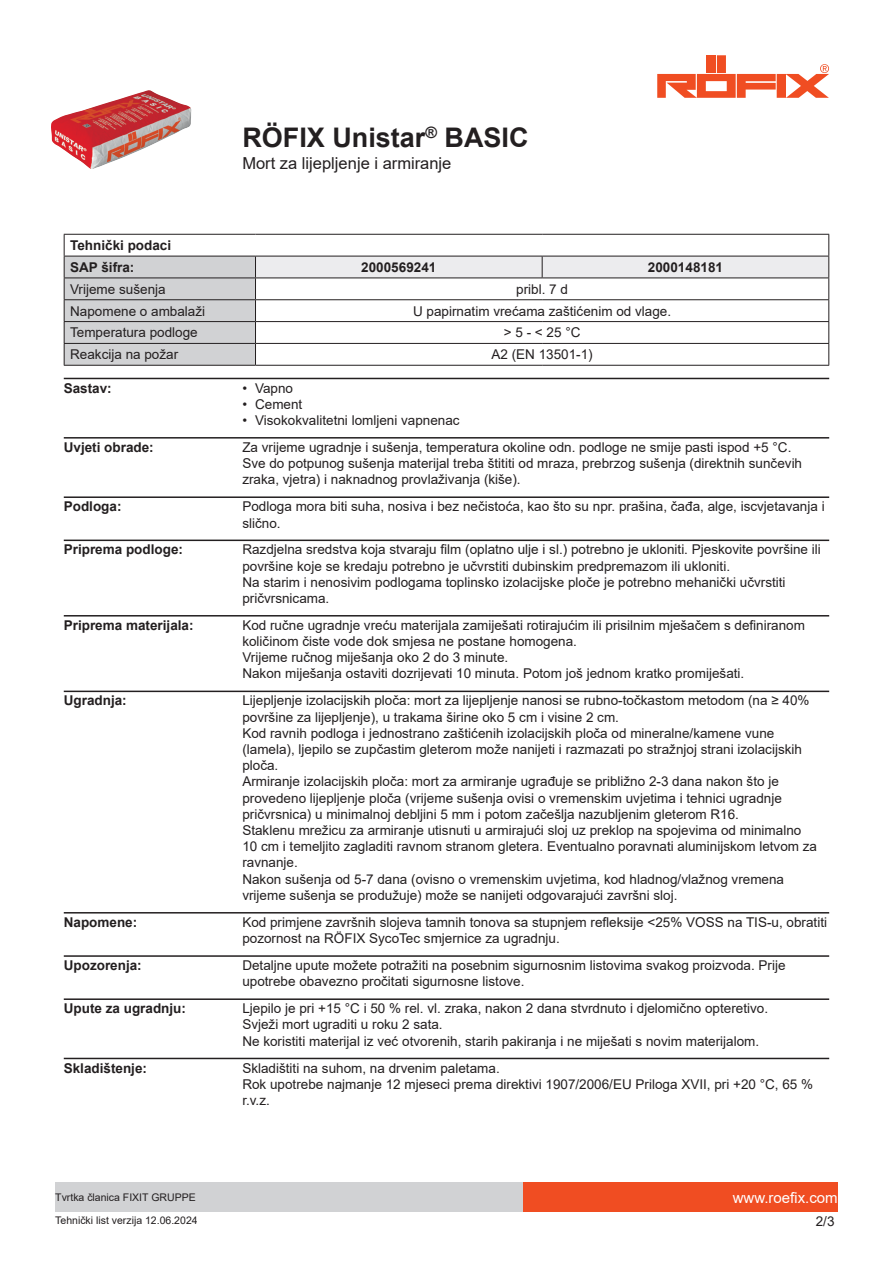
<style>
.page{position:relative;width:893px;height:1263px;background:#fff}
.page>*{position:absolute;margin:0;border:0;box-sizing:border-box;transform-origin:0 0}
.t1{font:700 27px "Arial";color:#231f20}
.t2{font:16.5px "Arial";color:#231f20}
.t3{font:15px "Arial";color:#fff}
.t4{font:13.5px/16.2px "Arial";color:#231f20}
.t5{font:700 13.5px/21.9px "Arial";color:#231f20}
.t6{font:10.5px "Arial";color:#231f20}
</style>
<div class="page">
<img style="left:51px;top:90px;width:140px;height:79px">
<div style="left:717px;top:55px;width:9px;height:18px;background:#f04d22"></div>
<div style="left:707px;top:55px;width:9px;height:18px;background:#f04d22"></div>
<svg style="left:657px;top:64px;width:172px;height:34px"></svg>
<div style="left:523px;top:1182px;width:315px;height:30px;background:#f04d22"></div>
<div style="left:55px;top:1182px;width:468px;height:30px;background:#d1d2d4"></div>
<hr style="left:64px;top:234px;width:191px;height:1px;background:#231f20">
<hr style="left:255px;top:234px;width:287px;height:1px;background:#231f20">
<hr style="left:542px;top:234px;width:287px;height:1px;background:#231f20">
<svg style="left:64px;top:235px;width:765px;height:130px"></svg>
<hr style="left:64px;top:365px;width:191px;height:1px;background:#231f20">
<hr style="left:255px;top:365px;width:287px;height:1px;background:#231f20">
<hr style="left:542px;top:365px;width:287px;height:1px;background:#231f20">
<hr style="left:64px;top:378px;width:765px;height:1px;background:#231f20">
<hr style="left:64px;top:437px;width:765px;height:2px;background:#231f20">
<hr style="left:64px;top:496px;width:765px;height:2px;background:#231f20">
<hr style="left:64px;top:540px;width:765px;height:1px;background:#231f20">
<hr style="left:64px;top:615px;width:765px;height:1px;background:#231f20">
<hr style="left:64px;top:691px;width:765px;height:1px;background:#231f20">
<hr style="left:64px;top:912px;width:765px;height:1px;background:#231f20">
<hr style="left:64px;top:955px;width:765px;height:2px;background:#231f20">
<hr style="left:64px;top:998px;width:765px;height:2px;background:#231f20">
<hr style="left:64px;top:1058px;width:765px;height:1px;background:#231f20">
<p class="t5" style="left:70px;top:235px;width:103px">Tehnički podaci<br>SAP šifra:</p>
<h1 class="t1" style="left:242px;top:119px;width:288px">RÖFIX Unistar<sup>®</sup> BASIC</h1>
<p class="t2" style="left:242px;top:152px;width:211px">Mort za lijepljenje i armiranje</p>
<p class="t5" style="left:361px;top:256px;width:77px">2000569241</p>
<p class="t5" style="left:648px;top:256px;width:77px">2000148181</p>
<p class="t4" style="left:70px;top:281px;width:97px">Vrijeme sušenja</p>
<p class="t4" style="left:516px;top:281px;width:53px">pribl. 7 d</p>
<p class="t4" style="left:70px;top:303px;width:137px">Napomene o ambalaži</p>
<p class="t4" style="left:413px;top:303px;width:260px">U papirnatim vrećama zaštićenim od vlage.</p>
<p class="t4" style="left:70px;top:324px;width:129px">Temperatura podloge</p>
<p class="t4" style="left:504px;top:324px;width:78px">&gt; 5 - &lt; 25 °C</p>
<p class="t4" style="left:70px;top:346px;width:110px">Reakcija na požar</p>
<p class="t4" style="left:491px;top:346px;width:103px">A2 (EN 13501-1)</p>
<p class="t5" style="left:64px;top:377px;width:50px">Sastav:</p>
<p class="t4" style="left:242px;top:380px;width:52px">• Vapno</p>
<p class="t4" style="left:242px;top:396px;width:62px">• Cement</p>
<p class="t4" style="left:242px;top:412px;width:219px">• Visokokvalitetni lomljeni vapnenac</p>
<p class="t5" style="left:64px;top:436px;width:92px">Uvjeti obrade:</p>
<p class="t4" style="left:242px;top:439px;width:561px">Za vrijeme ugradnje i sušenja, temperatura okoline odn. podloge ne smije pasti ispod +5 °C.<br>Sve do potpunog sušenja materijal treba štititi od mraza, prebrzog sušenja (direktnih sunčevih zraka, vjetra) i naknadnog provlaživanja (kiše).</p>
<p class="t5" style="left:64px;top:496px;width:59px">Podloga:</p>
<p class="t4" style="left:242px;top:498px;width:584px">Podloga mora biti suha, nosiva i bez nečistoća, kao što su npr. prašina, čađa, alge, iscvjetavanja i slično.</p>
<p class="t5" style="left:64px;top:539px;width:121px">Priprema podloge:</p>
<p class="t4" style="left:242px;top:541px;width:580px">Razdjelna sredstva koja stvaraju film (oplatno ulje i sl.) potrebno je ukloniti. Pjeskovite površine ili površine koje se kredaju potrebno je učvrstiti dubinskim predpremazom ili ukloniti.<br>Na starim i nenosivim podlogama toplinsko izolacijske ploče je potrebno mehanički učvrstiti pričvrsnicama.</p>
<p class="t5" style="left:64px;top:614px;width:131px">Priprema materijala:</p>
<p class="t4" style="left:242px;top:617px;width:564px">Kod ručne ugradnje vreću materijala zamiješati rotirajućim ili prisilnim mješačem s definiranom količinom čiste vode dok smjesa ne postane homogena.<br>Vrijeme ručnog miješanja oko 2 do 3 minute.<br>Nakon miješanja ostaviti dozrijevati 10 minuta. Potom još jednom kratko promiješati.</p>
<p class="t5" style="left:64px;top:690px;width:65px">Ugradnja:</p>
<p class="t4" style="left:242px;top:692px;width:576px">Lijepljenje izolacijskih ploča: mort za lijepljenje nanosi se rubno-točkastom metodom (na ≥ 40% površine za lijepljenje), u trakama širine oko 5 cm i visine 2 cm.<br>Kod ravnih podloga i jednostrano zaštićenih izolacijskih ploča od mineralne/kamene vune (lamela), ljepilo se zupčastim gleterom može nanijeti i razmazati po stražnjoj strani izolacijskih ploča.<br>Armiranje izolacijskih ploča: mort za armiranje ugrađuje se približno 2-3 dana nakon što je provedeno lijepljenje ploča (vrijeme sušenja ovisi o vremenskim uvjetima i tehnici ugradnje pričvrsnica) u minimalnoj debljini 5 mm i potom začešlja nazubljenim gleterom R16.<br>Staklenu mrežicu za armiranje utisnuti u armirajući sloj uz preklop na spojevima od minimalno 10 cm i temeljito zagladiti ravnom stranom gletera. Eventualno poravnati aluminijskom letvom za ravnanje.<br>Nakon sušenja od 5-7 dana (ovisno o vremenskim uvjetima, kod hladnog/vlažnog vremena vrijeme sušenja se produžuje) može se nanijeti odgovarajući završni sloj.</p>
<p class="t5" style="left:64px;top:911px;width:75px">Napomene:</p>
<p class="t4" style="left:242px;top:914px;width:586px">Kod primjene završnih slojeva tamnih tonova sa stupnjem refleksije &lt;25% VOSS na TIS-u, obratiti pozornost na RÖFIX SycoTec smjernice za ugradnju.</p>
<p class="t5" style="left:64px;top:954px;width:80px">Upozorenja:</p>
<p class="t4" style="left:242px;top:957px;width:545px">Detaljne upute možete potražiti na posebnim sigurnosnim listovima svakog proizvoda. Prije upotrebe obavezno pročitati sigurnosne listove.</p>
<p class="t5" style="left:64px;top:998px;width:124px">Upute za ugradnju:</p>
<p class="t4" style="left:242px;top:1000px;width:527px">Ljepilo je pri +15 °C i 50 % rel. vl. zraka, nakon 2 dana stvrdnuto i djelomično opteretivo.<br>Svježi mort ugraditi u roku 2 sata.<br>Ne koristiti materijal iz već otvorenih, starih pakiranja i ne miješati s novim materijalom.</p>
<p class="t5" style="left:64px;top:1057px;width:85px">Skladištenje:</p>
<p class="t4" style="left:242px;top:1059px;width:572px">Skladištiti na suhom, na drvenim paletama.<br>Rok upotrebe najmanje 12 mjeseci prema direktivi 1907/2006/EU Priloga XVII, pri +20 °C, 65 % r.v.z.</p>
<p class="t6" style="left:55px;top:1190px;width:142px">Tvrtka članica FIXIT GRUPPE</p>
<p class="t3" style="left:733px;top:1187px;width:107px">www.roefix.com</p>
<p class="t6" style="left:55px;top:1213px;width:144px">Tehnički list verzija 12.06.2024</p>
<p class="t4" style="left:816px;top:1213px;width:20px">2/3</p>
</div>
